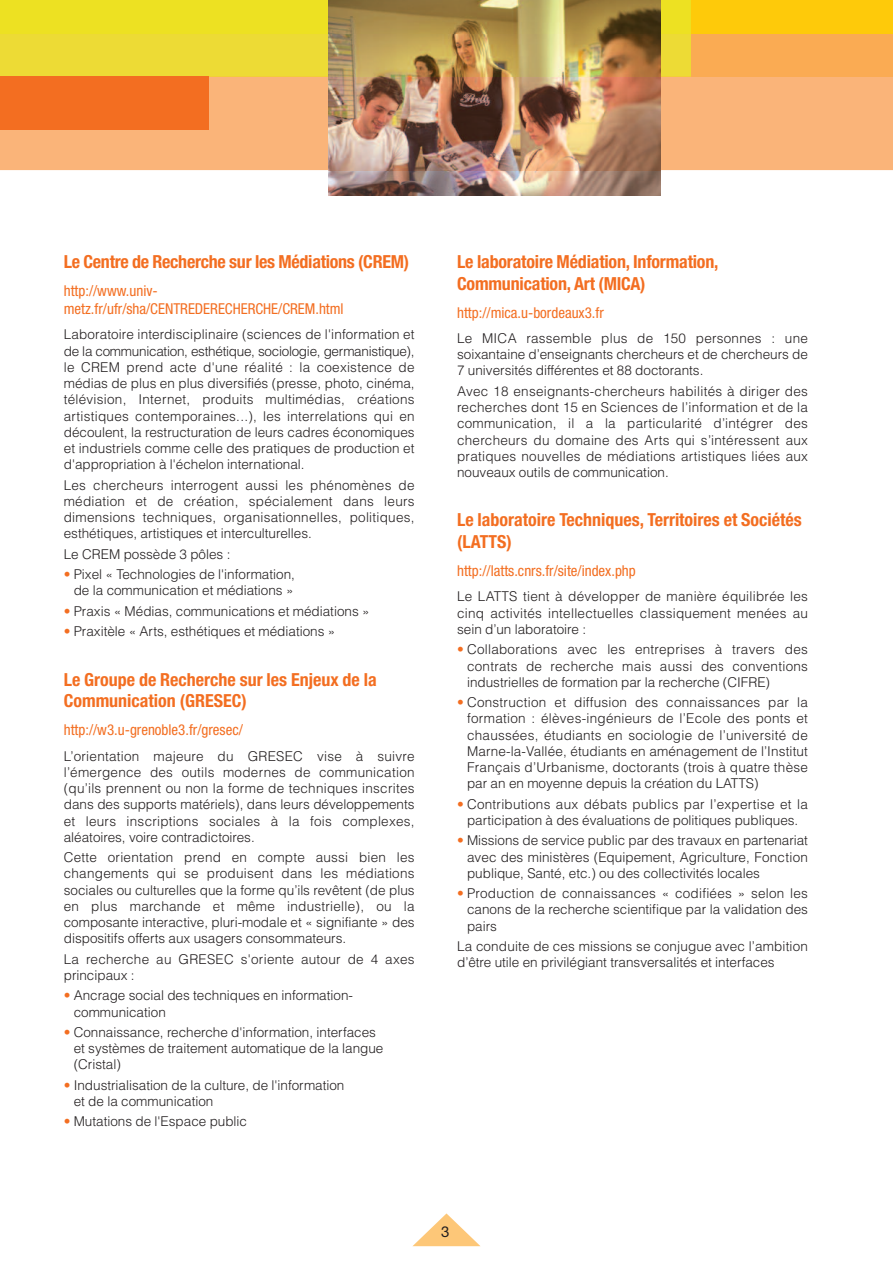
<style>
.page{position:relative;width:893px;height:1263px;background:#fff}
.page>*{position:absolute;margin:0;border:0;box-sizing:border-box;transform-origin:0 0}
.t1{font:700 condensed 18px/21.6px "Helvetica Neue";color:#f36e21}
.t2{font:condensed 15px/18px "Helvetica Neue";color:#f36e21}
.t3{font:15px "Helvetica Neue";color:#231f20}
.t4{font:300 13.5px/16.2px "Helvetica";color:#231f20;text-align:justify}
.t5{font:300 13.5px/16.2px "Helvetica";letter-spacing:.02em;color:#231f20}
.s1{color:#f36e21}
</style>
<div class="page">
<div style="left:0;top:0;width:893px;height:77px;background:#feca0a"></div>
<div style="left:0;top:77px;width:893px;height:93px;background:#fab479"></div>
<div style="left:691px;top:34px;width:202px;height:43px;background:#faab53"></div>
<svg style="left:0;top:0;width:691px;height:77px;background:#eddc2c"></svg>
<svg style="left:413px;top:1213px;width:67px;height:33px"></svg>
<div style="left:0;top:77px;width:208px;height:53px;background:#f36e21"></div>
<img style="left:328px;top:0;width:333px;height:196px">
<h1 class="t1" style="left:64px;top:252px;width:347px">Le Centre de Recherche sur les Médiations (CREM)</h1>
<p class="t2" style="left:64px;top:283px;width:281px">http://www.univ&shy;metz.fr/ufr/sha/CENTREDERECHERCHE/CREM.html</p>
<p class="t4" style="left:64px;top:328px;width:352px">Laboratoire interdisciplinaire (sciences de l'information et de la communication, esthétique, sociologie, germanistique), le CREM prend acte d'une réalité : la coexistence de médias de plus en plus diversifiés (presse, photo, cinéma, télévision, Internet, produits multimédias, créations artistiques contemporaines...), les interrelations qui en découlent, la restructuration de leurs cadres économiques et industriels comme celle des pratiques de production et d'appropriation à l'échelon international.</p>
<p class="t4" style="left:64px;top:478px;width:352px">Les chercheurs interrogent aussi les phénomènes de médiation et de création, spécialement dans leurs dimensions techniques, organisationnelles, politiques, esthétiques, artistiques et interculturelles.</p>
<p class="t4" style="left:64px;top:547px;width:168px">Le CREM possède 3 pôles :</p>
<p class="t4" style="left:64px;top:567px;width:233px;text-align:right"><span class="s1">•</span> Pixel « Technologies de l'information, de la communication et médiations »</p>
<p class="t4" style="left:64px;top:604px;width:307px"><span class="s1">•</span> Praxis « Médias, communications et médiations »</p>
<p class="t4" style="left:64px;top:625px;width:273px"><span class="s1">•</span> Praxitèle « Arts, esthétiques et médiations »</p>
<h1 class="t1" style="left:64px;top:670px;width:315px">Le Groupe de Recherche sur les Enjeux de la<br>Communication (GRESEC)</h1>
<p class="t2" style="left:64px;top:722px;width:181px">http://w3.u-grenoble3.fr/gresec/</p>
<p class="t4" style="left:64px;top:749px;width:352px">L’orientation majeure du GRESEC vise à suivre l’émergence des outils modernes de communication (qu’ils prennent ou non la forme de techniques inscrites dans des supports matériels), dans leurs développements et leurs inscriptions sociales à la fois complexes, aléatoires, voire contradictoires.</p>
<p class="t4" style="left:64px;top:850px;width:352px">Cette orientation prend en compte aussi bien les changements qui se produisent dans les médiations sociales ou culturelles que la forme qu’ils revêtent (de plus en plus marchande et même industrielle), ou la composante interactive, pluri-modale et « signifiante » des dispositifs offerts aux usagers consommateurs.</p>
<p class="t5" style="left:64px;top:952px;width:352px">La recherche au GRESEC s'oriente autour de 4 axes principaux :</p>
<p class="t4" style="left:74px;top:989px;width:281px;text-indent:-10px"><span class="s1">•</span> Ancrage social des techniques en information&shy;communication</p>
<p class="t4" style="left:74px;top:1025px;width:311px;text-align:left;text-indent:-10px"><span class="s1">•</span> Connaissance, recherche d'information, interfaces et systèmes de traitement automatique de la langue (Cristal)</p>
<p class="t4" style="left:74px;top:1078px;width:272px;text-indent:-10px"><span class="s1">•</span> Industrialisation de la culture, de l'information et de la communication</p>
<p class="t4" style="left:64px;top:1115px;width:185px"><span class="s1">•</span> Mutations de l'Espace public</p>
<h1 class="t1" style="left:457px;top:252px;width:263px">Le laboratoire Médiation, Information,<br>Communication, Art (MICA)</h1>
<p class="t2" style="left:457px;top:304px;width:148px">http://mica.u-bordeaux3.fr</p>
<p class="t4" style="left:457px;top:331px;width:352px">Le MICA rassemble plus de 150 personnes : une soixantaine d’enseignants chercheurs et de chercheurs de 7 universités différentes et 88 doctorants.</p>
<p class="t4" style="left:457px;top:384px;width:352px">Avec 18 enseignants-chercheurs habilités à diriger des recherches dont 15 en Sciences de l’information et de la communication, il a la particularité d’intégrer des chercheurs du domaine des Arts qui s’intéressent aux pratiques nouvelles de médiations artistiques liées aux nouveaux outils de communication.</p>
<h1 class="t1" style="left:457px;top:511px;width:346px">Le laboratoire Techniques, Territoires et Sociétés (LATTS)</h1>
<p class="t2" style="left:457px;top:563px;width:180px">http://latts.cnrs.fr/site/index.php</p>
<p class="t4" style="left:457px;top:590px;width:352px">Le LATTS tient à développer de manière équilibrée les cinq activités intellectuelles classiquement menées au sein d’un laboratoire :</p>
<p class="t4" style="left:467px;top:643px;width:342px;text-indent:-10px"><span class="s1">•</span> Collaborations avec les entreprises à travers des contrats de recherche mais aussi des conventions industrielles de formation par la recherche (CIFRE)</p>
<p class="t4" style="left:467px;top:696px;width:342px;text-indent:-10px"><span class="s1">•</span> Construction et diffusion des connaissances par la formation : élèves-ingénieurs de l’Ecole des ponts et chaussées, étudiants en sociologie de l’université de Marne-la-Vallée, étudiants en aménagement de l’Institut Français d’Urbanisme, doctorants (trois à quatre thèse par an en moyenne depuis la création du LATTS)</p>
<p class="t4" style="left:457px;top:797px;width:352px;text-align:center"><span class="s1">•</span> Contributions aux débats publics par l’expertise et la participation à des évaluations de politiques publiques.</p>
<p class="t4" style="left:467px;top:834px;width:342px;text-indent:-10px"><span class="s1">•</span> Missions de service public par des travaux en partenariat avec des ministères (Equipement, Agriculture, Fonction publique, Santé, etc.) ou des collectivités locales</p>
<p class="t4" style="left:467px;top:886px;width:342px;text-indent:-10px"><span class="s1">•</span> Production de connaissances « codifiées » selon les canons de la recherche scientifique par la validation des pairs</p>
<p class="t4" style="left:457px;top:939px;width:352px">La conduite de ces missions se conjugue avec l’ambition d’être utile en privilégiant transversalités et interfaces</p>
<p class="t3" style="left:441px;top:1226px;width:10px">3</p>
</div>
